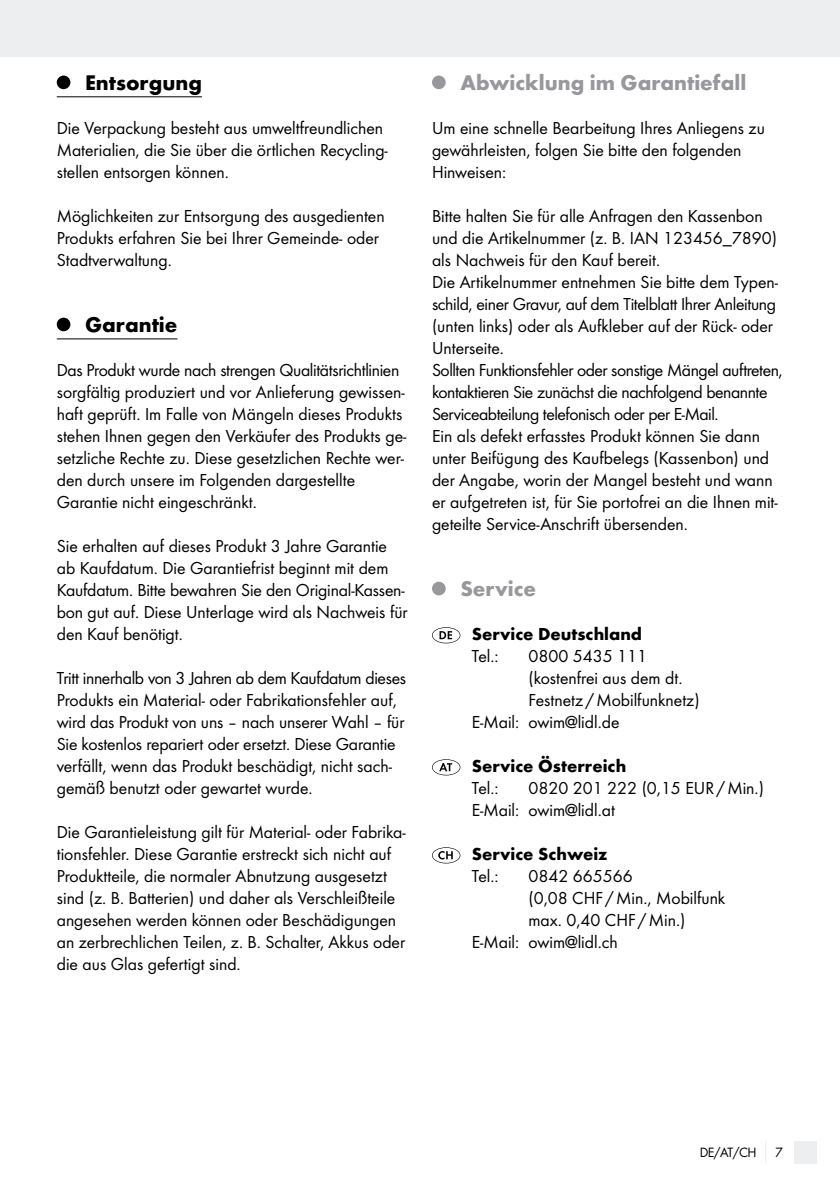
<style>
.page{position:relative;width:840px;height:1191px;background:#fff}
.page>*{position:absolute;margin:0;border:0;box-sizing:border-box;transform-origin:0 0}
.t1{font:700 22px "Futura";color:#97979c}
.t2{font:700 22px "Futura";color:#000}
.t3{font:18px/22px "Futura Boo";color:#000}
.t4{font:700 18px "Futura";color:#000}
.t5{font:14px "Futura Boo";color:#000}
</style>
<div class="page">
<div style="left:0;top:0;width:839px;height:57px;background:#eceeef"></div>
<div style="left:794px;top:1140px;width:22px;height:23px;background:#eceeef"></div>
<hr style="left:57px;top:96px;width:145px;height:1px;background:#000">
<hr style="left:57px;top:338px;width:120px;height:1px;background:#000">
<div style="left:57px;top:76px;width:13px;height:13px;background:#000;border-radius:50%"></div>
<div style="left:57px;top:318px;width:13px;height:13px;background:#000;border-radius:50%"></div>
<div style="left:432px;top:76px;width:13px;height:13px;background:#97979c;border-radius:50%"></div>
<div style="left:432px;top:582px;width:13px;height:13px;background:#97979c;border-radius:50%"></div>
<svg style="left:432px;top:627px;width:28px;height:16px"></svg>
<svg style="left:432px;top:759px;width:28px;height:16px"></svg>
<svg style="left:432px;top:847px;width:28px;height:16px"></svg>
<p class="t2" style="left:85px;top:69px;width:118px">Entsorgung</p>
<p class="t3" style="left:57px;top:117px;width:332px">Die Verpackung besteht aus umweltfreundlichen<br>Materialien, die Sie über die örtlichen Recycling&shy;stellen entsorgen können.</p>
<p class="t3" style="left:57px;top:205px;width:329px">Möglichkeiten zur Entsorgung des ausgedienten<br>Produkts erfahren Sie bei Ihrer Gemeinde- oder<br>Stadtverwaltung.</p>
<p class="t2" style="left:85px;top:311px;width:94px">Garantie</p>
<p class="t3" style="left:57px;top:359px;width:351px">Das Produkt wurde nach strengen Qualitätsrichtlinien sorgfältig produziert und vor Anlieferung gewissen&shy;haft geprüft. Im Falle von Mängeln dieses Produkts stehen Ihnen gegen den Verkäufer des Produkts ge&shy;setzliche Rechte zu. Diese gesetzlichen Rechte wer&shy;den durch unsere im Folgenden dargestellte Garantie nicht eingeschränkt.</p>
<p class="t3" style="left:57px;top:535px;width:352px">Sie erhalten auf dieses Produkt 3 Jahre Garantie ab Kaufdatum. Die Garantiefrist beginnt mit dem Kaufdatum. Bitte bewahren Sie den Original-Kassen&shy;bon gut auf. Diese Unterlage wird als Nachweis für den Kauf benötigt.</p>
<p class="t3" style="left:57px;top:667px;width:350px">Tritt innerhalb von 3 Jahren ab dem Kaufdatum dieses Produkts ein Material- oder Fabrikationsfehler auf, wird das Produkt von uns – nach unserer Wahl – für Sie kostenlos repariert oder ersetzt. Diese Garantie verfällt, wenn das Produkt beschädigt, nicht sach&shy;gemäß benutzt oder gewartet wurde.</p>
<p class="t3" style="left:57px;top:821px;width:350px">Die Garantieleistung gilt für Material- oder Fabrika&shy;tionsfehler. Diese Garantie erstreckt sich nicht auf Produktteile, die normaler Abnutzung ausgesetzt sind (z. B. Batterien) und daher als Verschleißteile angesehen werden können oder Beschädigungen an zerbrechlichen Teilen, z. B. Schalter, Akkus oder die aus Glas gefertigt sind.</p>
<p class="t1" style="left:460px;top:69px;width:287px">Abwicklung im Garantiefall</p>
<p class="t3" style="left:432px;top:117px;width:334px">Um eine schnelle Bearbeitung Ihres Anliegens zu gewährleisten, folgen Sie bitte den folgenden<br>Hinweisen:</p>
<p class="t3" style="left:432px;top:205px;width:352px">Bitte halten Sie für alle Anfragen den Kassenbon und die Artikelnummer (z. B. IAN 123456_7890) als Nachweis für den Kauf bereit.<br>Die Artikelnummer entnehmen Sie bitte dem Typen&shy;schild, einer Gravur, auf dem Titelblatt Ihrer Anleitung (unten links) oder als Aufkleber auf der Rück- oder Unterseite.<br>Sollten Funktionsfehler oder sonstige Mängel auftreten, kontaktieren Sie zunächst die nachfolgend benannte Serviceabteilung telefonisch oder per E-Mail.<br>Ein als defekt erfasstes Produkt können Sie dann unter Beifügung des Kaufbelegs (Kassenbon) und der Angabe, worin der Mangel besteht und wann er aufgetreten ist, für Sie portofrei an die Ihnen mit&shy;geteilte Service-Anschrift übersenden.</p>
<p class="t1" style="left:460px;top:575px;width:77px">Service</p>
<p class="t4" style="left:471px;top:623px;width:172px">Service Deutschland</p>
<p class="t3" style="left:471px;top:645px;width:28px">Tel.:</p>
<p class="t3" style="left:528px;top:645px;width:120px">0800 5435 111</p>
<p class="t3" style="left:528px;top:667px;width:155px">(kostenfrei aus dem dt.</p>
<p class="t3" style="left:528px;top:689px;width:172px">Festnetz /Mobilfunknetz)</p>
<p class="t3" style="left:471px;top:711px;width:149px">E-Mail: owim@lidl.de</p>
<p class="t4" style="left:471px;top:755px;width:156px">Service Österreich</p>
<p class="t3" style="left:471px;top:777px;width:28px">Tel.:</p>
<p class="t3" style="left:471px;top:777px;width:293px;text-indent:57px">0820 201 222 (0,15 EUR /Min.)<br>E-Mail: owim@lidl.at</p>
<p class="t4" style="left:471px;top:843px;width:137px">Service Schweiz</p>
<p class="t3" style="left:471px;top:865px;width:28px">Tel.:</p>
<p class="t3" style="left:528px;top:865px;width:106px">0842 665566</p>
<p class="t3" style="left:528px;top:887px;width:198px">(0,08 CHF /Min., Mobilfunk</p>
<p class="t3" style="left:528px;top:909px;width:158px">max. 0,40 CHF /Min.)</p>
<p class="t3" style="left:471px;top:931px;width:147px">E-Mail: owim@lidl.ch</p>
<p class="t5" style="left:699px;top:1144px;width:58px">DE/AT/CH</p>
<p class="t5" style="left:774px;top:1144px;width:9px">7</p>
</div>
